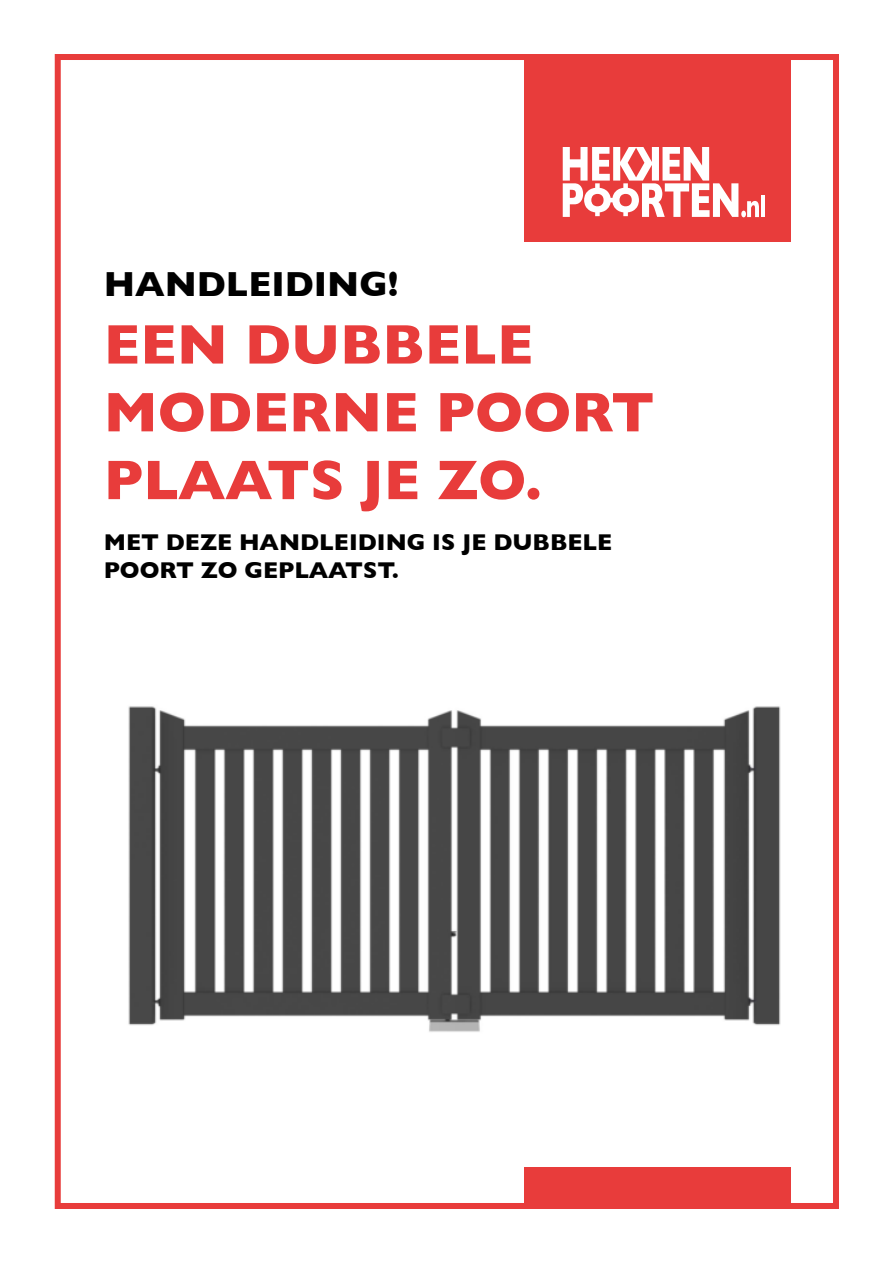
<style>
.page{position:relative;width:893px;height:1263px;background:#fff}
.page>*{position:absolute;margin:0;border:0;box-sizing:border-box;transform-origin:0 0}
.t1{font:700 56.55px/67.8px "Gill Sans";color:#e83c3b}
.t2{font:700 35.55px "Gill Sans";color:#000}
.t3{font:700 23.25px/27.9px "Gill Sans";color:#000}
</style>
<div class="page">
<div style="left:524px;top:54px;width:267px;height:188px;background:#e83c3b"></div>
<hr style="left:761px;top:195px;width:4px;height:22px;background:#fff">
<svg style="left:563px;top:147px;width:196px;height:70px"></svg>
<div style="left:55px;top:54px;width:784px;height:1155px;border:6px solid #e83c3b"></div>
<div style="left:524px;top:1167px;width:267px;height:42px;background:#e83c3b"></div>
<img style="left:128px;top:706px;width:653px;height:326px">
<h2 class="t2" style="left:104px;top:256px;width:296px">HANDLEIDING!</h2>
<h1 class="t1" style="left:104px;top:309px;width:552px">EEN DUBBELE<br>MODERNE POORT<br>PLAATS JE ZO.</h1>
<p class="t3" style="left:104px;top:528px;width:510px">MET DEZE HANDLEIDING IS JE DUBBELE<br>POORT ZO GEPLAATST.</p>
</div>
